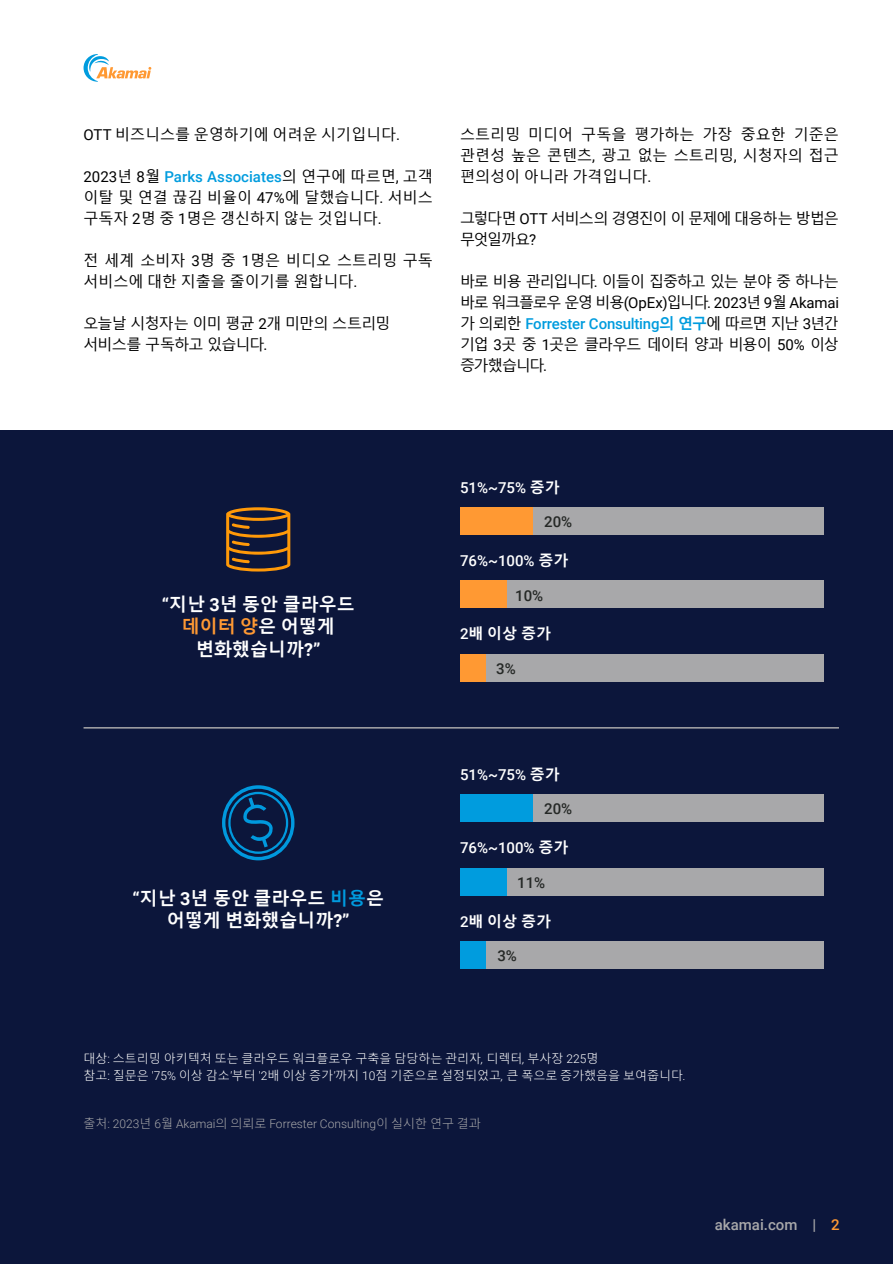
<style>
.page{position:relative;width:893px;height:1264px;background:#fff}
.page>*{position:absolute;margin:0;border:0;box-sizing:border-box;transform-origin:0 0}
.Body_Text{font:700 18px/22.5px "Malgun Gothic";color:#fff;text-align:center}
.Body_Text-2{font:15px/21px "Malgun Gothic";color:#000;text-align:justify}
.Body_Text-3{font:500 15px "Roboto";color:#fff}
.Body_Text-4{font:15px/21px "Malgun Gothic";letter-spacing:-.055em;color:#000}
.Body_Text-5{font:15px/21px "Malgun Gothic";letter-spacing:-.07em;color:#000}
.Body_Text-6{font:500 15px "Roboto";color:#252826}
.Body_Text-7{font:700 15px "Malgun Gothic";color:#fff}
.t1{font:500 15px "Roboto";color:#a8a8aa}
.Body_Text-8{font:300 12px "Malgun Gothic";color:#fff}
.Body_Text-9{font:300 12px "Roboto";color:#a8a8aa}
.s1{font-family:"Roboto"}
.s2{font-family:"Roboto";font-weight:500;color:#009cde}
.s3{font-weight:700;color:#009cde}
.s4{color:#f93}
.s5{color:#009ade}
.s6{font-family:"Malgun Gothic";font-weight:700}
.s7{font-family:"Roboto";font-weight:500}
.s8{font-family:"Roboto";font-style:italic}
.s9{font-family:"Malgun Gothic"}
</style>
<div class="page">
<div style="left:0;top:430px;width:893px;height:833px;background:#0c163b"></div>
<div style="left:460px;top:507px;width:364px;height:28px;background:#a8a8aa"></div>
<div style="left:460px;top:794px;width:364px;height:28px;background:#a8a8aa"></div>
<div style="left:460px;top:580px;width:364px;height:28px;background:#a8a8aa"></div>
<div style="left:460px;top:867px;width:364px;height:28px;background:#a8a8aa"></div>
<div style="left:460px;top:654px;width:364px;height:27px;background:#a8a8aa"></div>
<div style="left:460px;top:941px;width:364px;height:27px;background:#a8a8aa"></div>
<div style="left:460px;top:507px;width:72px;height:28px;background:#f93"></div>
<div style="left:460px;top:794px;width:72px;height:28px;background:#009cde"></div>
<div style="left:460px;top:580px;width:46px;height:28px;background:#f93"></div>
<div style="left:460px;top:867px;width:46px;height:28px;background:#009cde"></div>
<div style="left:460px;top:654px;width:26px;height:27px;background:#f93"></div>
<div style="left:460px;top:941px;width:26px;height:27px;background:#009cde"></div>
<svg style="left:226px;top:507px;width:64px;height:64px"></svg>
<hr style="left:84px;top:727px;width:755px;height:1px;background:#a8a8aa">
<svg style="left:222px;top:785px;width:72px;height:75px"></svg>
<svg style="left:84px;top:54px;width:67px;height:28px"></svg>
<p class="Body_Text-2" style="left:84px;top:124px;width:318px"><span class="s1">OTT</span> 비즈니스를 운영하기에 어려운 시기입니다<span class="s1">.</span></p>
<p class="Body_Text-2" style="left:84px;top:166px;width:351px"><span class="s1">2023</span>년 <span class="s1">8</span>월 <span class="s2">Parks Associates</span>의 연구에 따르면<span class="s1">,</span> 고객 이탈 및 연결 끊김 비율이 <span class="s1">47%</span>에 달했습니다<span class="s1">.</span> 서비스 구독자 <span class="s1">2</span>명 중 <span class="s1">1</span>명은 갱신하지 않는 것입니다<span class="s1">.</span></p>
<p class="Body_Text-2" style="left:84px;top:250px;width:351px">전 세계 소비자 <span class="s1">3</span>명 중 <span class="s1">1</span>명은 비디오 스트리밍 구독 서비스에 대한 지출을 줄이기를 원합니다<span class="s1">.</span></p>
<p class="Body_Text-4" style="left:84px;top:313px;width:308px">오늘날 시청자는 이미 평균 <span class="s1">2</span>개 미만의 스트리밍 서비스를 구독하고 있습니다<span class="s1">.</span></p>
<p class="Body_Text-2" style="left:460px;top:124px;width:380px">스트리밍 미디어 구독을 평가하는 가장 중요한 기준은 관련성 높은 콘텐츠<span class="s1">,</span> 광고 없는 스트리밍<span class="s1">,</span> 시청자의 접근 편의성이 아니라 가격입니다<span class="s1">.</span></p>
<p class="Body_Text-5" style="left:460px;top:208px;width:380px">그렇다면 <span class="s1">OTT</span> 서비스의 경영진이 이 문제에 대응하는 방법은 무엇일까요<span class="s1">?</span></p>
<p class="Body_Text-2" style="left:460px;top:271px;width:380px">바로 비용 관리입니다<span class="s1">.</span> 이들이 집중하고 있는 분야 중 하나는 바로 워크플로우 운영 비용<span class="s1">(OpEx)</span>입니다<span class="s1">. 2023</span>년 <span class="s1">9</span>월 <span class="s1">Akamai </span>가 의뢰한 <span class="s2">Forrester Consulting</span><span class="s3">의 연구</span>에 따르면 지난 <span class="s1">3</span>년간 기업 <span class="s1">3</span>곳 중 <span class="s1">1</span>곳은 클라우드 데이터 양과 비용이 <span class="s1">50%</span> 이상 증가했습니다<span class="s1">.</span></p>
<p class="Body_Text" style="left:162px;top:592px;width:195px"><span class="s1">“</span>지난 <span class="s1">3</span>년 동안 클라우드 <span class="s4">데이터 양</span>은 어떻게 변화했습니까<span class="s1">?”</span></p>
<p class="Body_Text" style="left:132px;top:886px;width:253px"><span class="s1">“</span>지난 <span class="s1">3</span>년 동안 클라우드 <span class="s5">비용</span>은 어떻게 변화했습니까<span class="s1">?”</span></p>
<p class="Body_Text-3" style="left:460px;top:476px;width:101px">51%~75% <span class="s6">증가</span></p>
<p class="Body_Text-6" style="left:544px;top:510px;width:30px">20%</p>
<p class="Body_Text-3" style="left:460px;top:550px;width:110px">76%~100% <span class="s6">증가</span></p>
<p class="Body_Text-6" style="left:515px;top:584px;width:30px">10%</p>
<p class="Body_Text-7" style="left:460px;top:625px;width:92px"><span class="s7">2</span>배 이상 증가</p>
<p class="Body_Text-6" style="left:496px;top:658px;width:21px">3%</p>
<p class="Body_Text-3" style="left:460px;top:764px;width:101px">51%~75% <span class="s6">증가</span></p>
<p class="Body_Text-6" style="left:544px;top:798px;width:30px">20%</p>
<p class="Body_Text-3" style="left:460px;top:837px;width:110px">76%~100% <span class="s6">증가</span></p>
<p class="Body_Text-6" style="left:517px;top:872px;width:30px">11%</p>
<p class="Body_Text-7" style="left:460px;top:912px;width:92px"><span class="s7">2</span>배 이상 증가</p>
<p class="Body_Text-6" style="left:497px;top:945px;width:21px">3%</p>
<p class="Body_Text-8" style="left:84px;top:1051px;width:516px">대상<span class="s1">:</span> 스트리밍 아키텍처 또는 클라우드 워크플로우 구축을 담당하는 관리자<span class="s8">,</span> 디렉터<span class="s8">,</span> 부사장 <span class="s1">225</span>명</p>
<p class="Body_Text-8" style="left:84px;top:1068px;width:604px">참고<span class="s1">:</span> 질문은 <span class="s1">'75%</span> 이상 감소<span class="s8">'</span>부터 <span class="s1">'2</span>배 이상 증가<span class="s8">'</span>까지 <span class="s1">10</span>점 기준으로 설정되었고<span class="s8">,</span> 큰 폭으로 증가했음을 보여줍니다<span class="s8">.</span></p>
<p class="Body_Text-9" style="left:84px;top:1114px;width:399px"><span class="s9">출처</span>: 2023<span class="s9">년</span> 6<span class="s9">월</span> Akamai<span class="s9">의 의뢰로</span> Forrester Consulting<span class="s9">이 실시한 연구 결과</span></p>
<p class="t1" style="left:715px;top:1214px;width:126px">akamai.com | <span class="s4">2</span></p>
</div>
